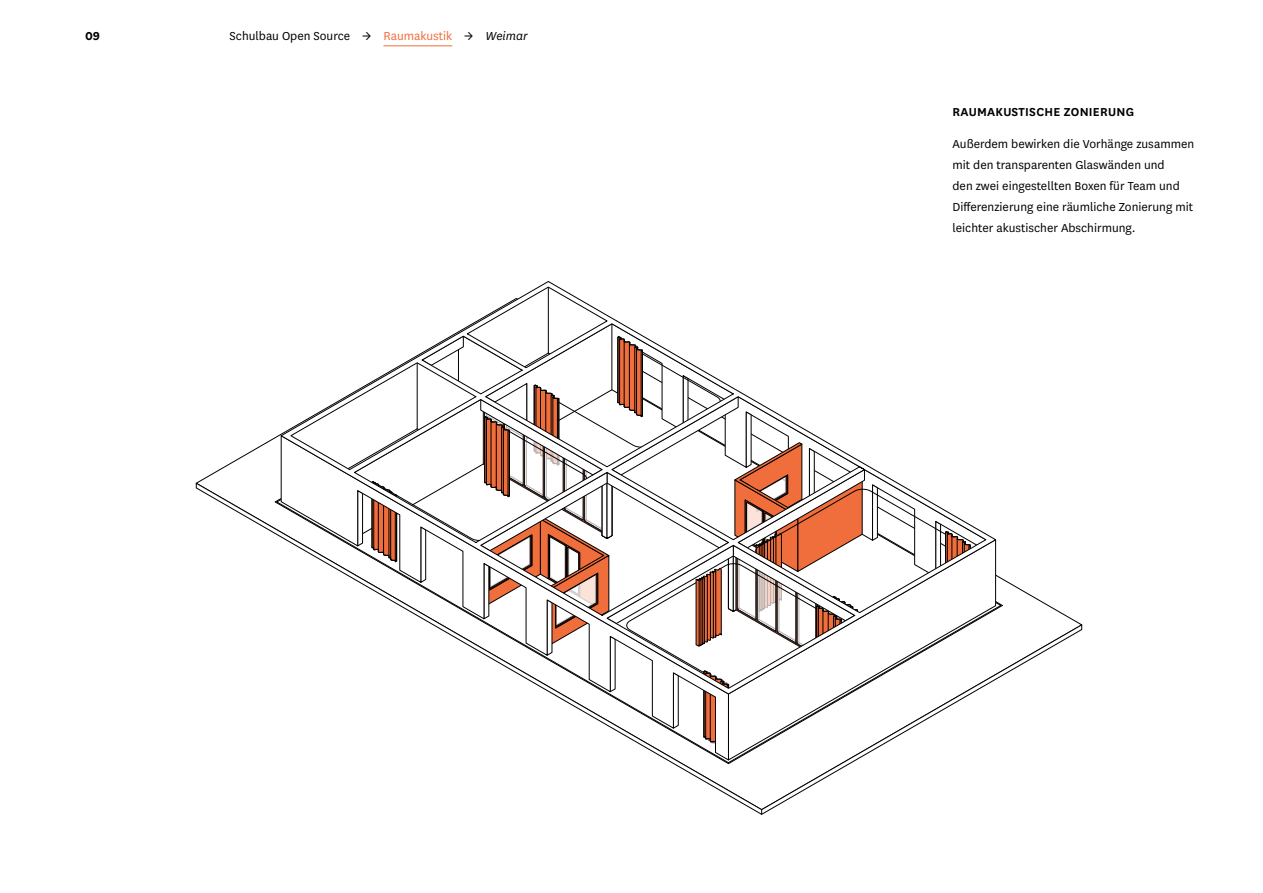
<style>
.page{position:relative;width:1263px;height:893px;background:#fff}
.page>*{position:absolute;margin:0;border:0;box-sizing:border-box;transform-origin:0 0}
.t1{font:13.5px/21px "National";color:#000}
.t2{font:600 13.5px "National";letter-spacing:.02em;color:#000}
.t3{font:700 13.5px "National";color:#000}
.s1{color:#f06e3c}
.s2{font-style:italic}
</style>
<div class="page">
<svg style="left:196px;top:483px;width:886px;height:332px"></svg>
<svg style="left:275px;top:498px;width:6px;height:4px"></svg>
<svg style="left:291px;top:483px;width:712px;height:281px"></svg>
<svg style="left:281px;top:281px;width:715px;height:413px"></svg>
<hr style="left:383px;top:45px;width:69px;height:1px;background:#f06e3c">
<p class="t3" style="left:85px;top:26px;width:17px">09</p>
<p class="t1" style="left:230px;top:25px;width:300px">Schulbau Open Source → <span class="s1">Raumakustik</span> → <span class="s2">Weimar</span></p>
<p class="t2" style="left:952px;top:103px;width:183px">RAUMAKUSTISCHE ZONIERUNG</p>
<p class="t1" style="left:952px;top:133px;width:243px">Außerdem bewirken die Vorhänge zusammen mit den transparenten Glaswänden und<br>den zwei eingestellten Boxen für Team und Differenzierung eine räumliche Zonierung mit leichter akustischer Abschirmung.</p>
</div>
